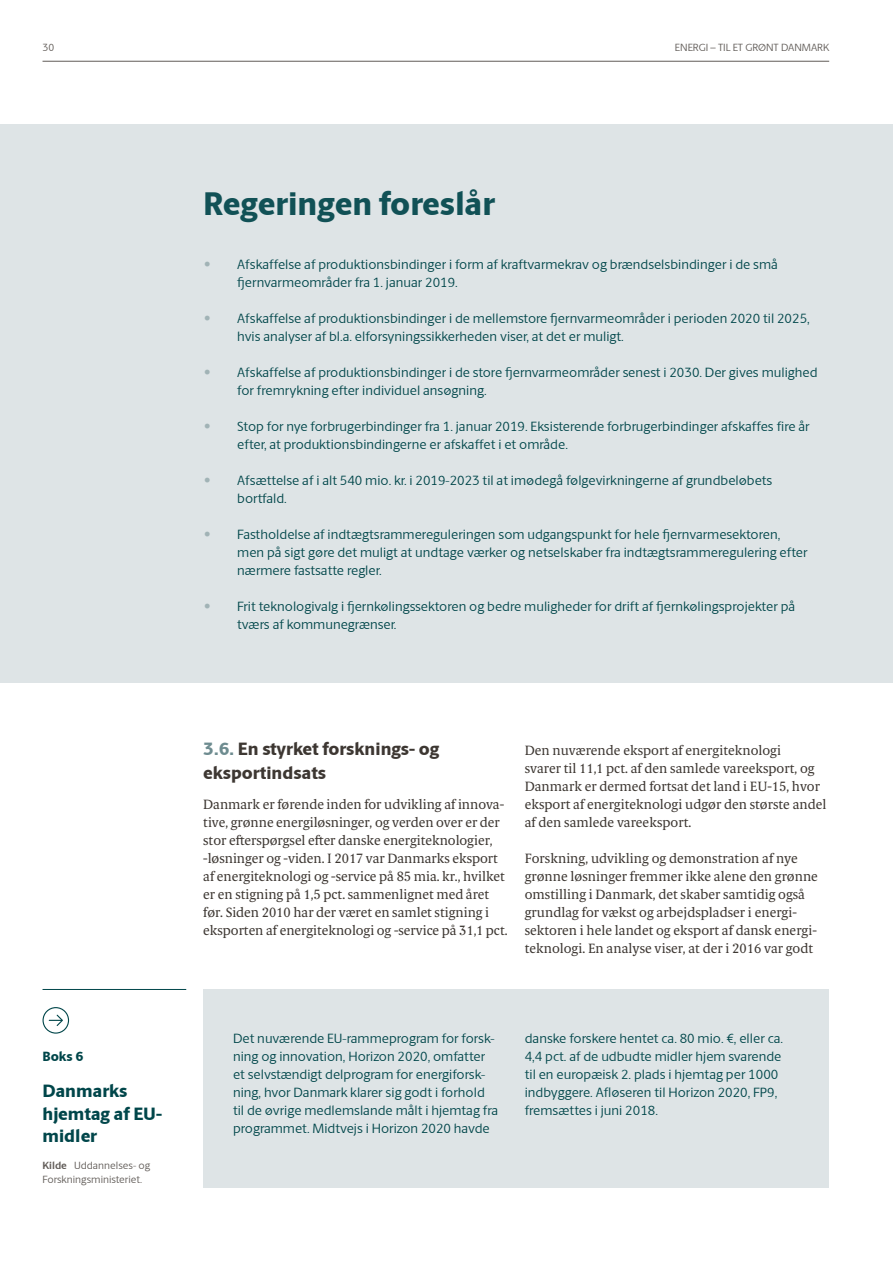
<style>
.page{position:relative;width:893px;height:1263px;background:#fff}
.page>*{position:absolute;margin:0;border:0;box-sizing:border-box;transform-origin:0 0}
.t1{font:800 33px "Berlingske Sans";color:#115156}
.t2{font:800 18px/24px "Berlingske Sans";color:#3d3732}
.t3{font:800 18px/22.5px "Berlingske Sans";color:#00464a}
.t4{font:13.5px/18px "Berlingske Sans";color:#00464a}
.t5{font:13.5px/18px "Berlingske Serif Tx";color:#3d3732}
.t6{font:800 13.5px "Berlingske Sans";color:#00464a}
.t7{font:10.5px/13.5px "Berlingske Sans";color:#615c58}
.s1{color:#a1b3b6}
.s2{font-weight:700}
.s3{color:#6e8c90}
</style>
<div class="page">
<hr style="left:43px;top:61px;width:786px;height:1px;background:#615c58">
<div style="left:0;top:125px;width:893px;height:558px;background:#dee4e6"></div>
<div style="left:203px;top:989px;width:626px;height:198px;background:#dee4e6"></div>
<hr style="left:43px;top:989px;width:143px;height:1px;background:#00464a">
<div style="left:43px;top:1007px;width:26px;height:27px;border:1px solid #00464a;border-radius:50%"></div>
<svg style="left:49px;top:1014px;width:14px;height:12px"></svg>
<p class="t7" style="left:43px;top:41px;width:13px">30</p>
<p class="t7" style="left:675px;top:41px;width:156px">ENERGI – TIL ET GRØNT DANMARK</p>
<h1 class="t1" style="left:203px;top:183px;width:293px">Regeringen foreslår</h1>
<p class="t4" style="left:237px;top:255px;width:542px;text-indent:-33px"><span class="s1">•</span> Afskaffelse af produktionsbindinger i form af kraftvarmekrav og brændselsbindinger i de små fjernvarmeområder fra 1. januar 2019.</p>
<p class="t4" style="left:237px;top:309px;width:574px;text-indent:-33px"><span class="s1">•</span> Afskaffelse af produktionsbindinger i de mellemstore fjernvarmeområder i perioden 2020 til 2025, hvis analyser af bl.a. elforsyningssikkerheden viser, at det er muligt.</p>
<p class="t4" style="left:237px;top:363px;width:582px;text-indent:-33px"><span class="s1">•</span> Afskaffelse af produktionsbindinger i de store fjernvarmeområder senest i 2030. Der gives mulighed for fremrykning efter individuel ansøgning.</p>
<p class="t4" style="left:237px;top:417px;width:574px;text-indent:-33px"><span class="s1">•</span> Stop for nye forbrugerbindinger fra 1. januar 2019. Eksisterende forbrugerbindinger afskaffes fire år efter, at produktionsbindingerne er afskaffet i et område.</p>
<p class="t4" style="left:237px;top:471px;width:537px;text-indent:-33px"><span class="s1">•</span> Afsættelse af i alt 540 mio. kr. i 2019-2023 til at imødegå følgevirkningerne af grundbeløbets bortfald.</p>
<p class="t4" style="left:237px;top:525px;width:572px;text-indent:-33px"><span class="s1">•</span> Fastholdelse af indtægtsrammereguleringen som udgangspunkt for hele fjernvarmesektoren, men på sigt gøre det muligt at undtage værker og netselskaber fra indtægtsrammeregulering efter nærmere fastsatte regler.</p>
<p class="t4" style="left:237px;top:597px;width:559px;text-indent:-33px"><span class="s1">•</span> Frit teknologivalg i fjernkølingssektoren og bedre muligheder for drift af fjernkølingsprojekter på tværs af kommunegrænser.</p>
<p class="t6" style="left:43px;top:1048px;width:43px">Boks 6</p>
<h2 class="t3" style="left:43px;top:1080px;width:120px">Danmarks hjemtag af EU&shy;midler</h2>
<p class="t7" style="left:43px;top:1158px;width:109px"><span class="s2">Kilde</span> Uddannelses- og<br>Forskningsministeriet.</p>
<h2 class="t2" style="left:203px;top:737px;width:238px"><span class="s3">3.6.</span> En styrket forsknings- og eksportindsats</h2>
<p class="t5" style="left:203px;top:795px;width:306px">Danmark er førende inden for udvikling af innova&shy;tive, grønne energiløsninger, og verden over er der stor efterspørgsel efter danske energiteknologier, -løsninger og -viden. I 2017 var Danmarks eksport af energiteknologi og -service på 85 mia. kr., hvilket er en stigning på 1,5 pct. sammenlignet med året før. Siden 2010 har der været en samlet stigning i eksporten af energiteknologi og -service på 31,1 pct.</p>
<p class="t5" style="left:525px;top:741px;width:303px">Den nuværende eksport af energiteknologi<br>svarer til 11,1 pct. af den samlede vareeksport, og Danmark er dermed fortsat det land i EU-15, hvor eksport af energiteknologi udgør den største andel af den samlede vareeksport.</p>
<p class="t5" style="left:525px;top:849px;width:295px">Forskning, udvikling og demonstration af nye grønne løsninger fremmer ikke alene den grønne omstilling i Danmark, det skaber samtidig også grundlag for vækst og arbejdspladser i energi&shy;sektoren i hele landet og eksport af dansk energi&shy;teknologi. En analyse viser, at der i 2016 var godt</p>
<p class="t4" style="left:233px;top:1029px;width:267px">Det nuværende EU-rammeprogram for forsk&shy;ning og innovation, Horizon 2020, omfatter et selvstændigt delprogram for energiforsk&shy;ning, hvor Danmark klarer sig godt i forhold til de øvrige medlemslande målt i hjemtag fra programmet. Midtvejs i Horizon 2020 havde</p>
<p class="t4" style="left:525px;top:1029px;width:260px">danske forskere hentet ca. 80 mio. €, eller ca.<br>4,4 pct. af de udbudte midler hjem svarende til en europæisk 2. plads i hjemtag per 1000 indbyggere. Afløseren til Horizon 2020, FP9, fremsættes i juni 2018.</p>
</div>
